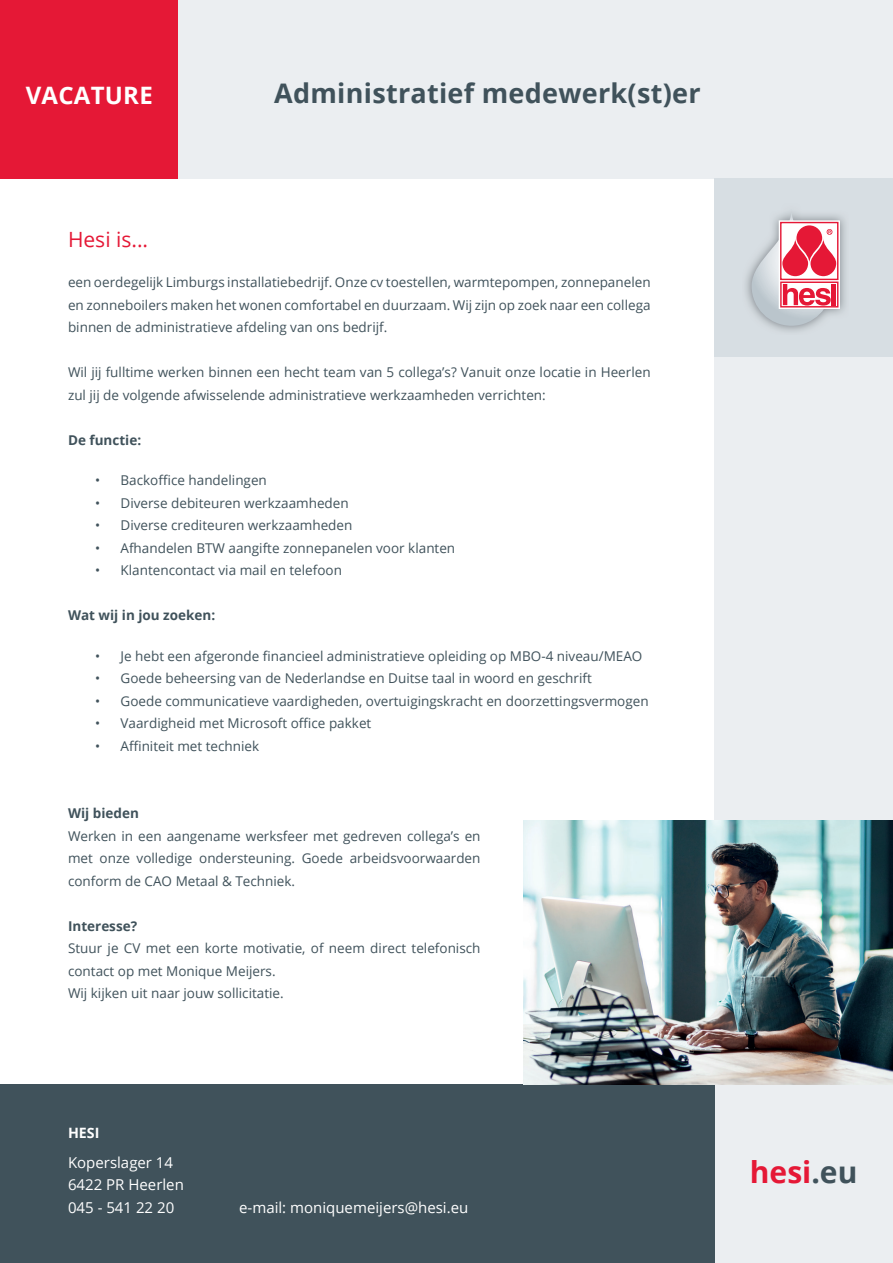
<style>
.page{position:relative;width:893px;height:1263px;background:#fff}
.page>*{position:absolute;margin:0;border:0;box-sizing:border-box;transform-origin:0 0}
.t1{font:700 30px "Open Sans";color:#e51836}
.t2{font:700 27px "Open Sans";letter-spacing:.01em;color:#40525b}
.t3{font:700 24px "Open Sans";letter-spacing:.01em;color:#fff}
.t4{font:21px "Open Sans";color:#e51836}
.t5{font:15px/22.5px "Open Sans";color:#fff}
.t6{font:700 14.25px "Open Sans";color:#fff}
.t7{font:13.5px/22.5px "Open Sans";color:#40525b;text-align:justify}
.t8{font:700 13.5px "Open Sans";color:#40525b}
.s1{color:#40525b}
</style>
<div class="page">
<div style="left:0;top:0;width:179px;height:179px;background:#e51836"></div>
<div style="left:179px;top:0;width:714px;height:179px;background:#ebeef1"></div>
<div style="left:714px;top:357px;width:179px;height:906px;background:#ebeef1"></div>
<div style="left:714px;top:179px;width:179px;height:178px;background:#d7dee3"></div>
<img style="left:745px;top:215px;width:101px;height:117px">
<svg style="left:752px;top:209px;width:79px;height:117px"></svg>
<div style="left:779px;top:221px;width:60px;height:87px;background:linear-gradient(to right,#f395a3,#f395a3)"></div>
<div style="left:779px;top:221px;width:60px;height:87px;border:1px solid #fff"></div>
<div style="left:781px;top:282px;width:57px;height:25px;background:#fce9ec"></div>
<div style="left:780px;top:282px;width:58px;height:25px;border:1px solid #e51836"></div>
<svg style="left:783px;top:284px;width:53px;height:22px"></svg>
<div style="left:781px;top:223px;width:57px;height:56px;background:#fff"></div>
<div style="left:780px;top:222px;width:58px;height:58px;border:1px solid #e51836"></div>
<div style="left:796px;top:225px;width:26px;height:38px;background:#e51836;border-radius:13px"></div>
<svg style="left:810px;top:238px;width:26px;height:38px"></svg>
<svg style="left:782px;top:238px;width:26px;height:38px"></svg>
<svg style="left:827px;top:229px;width:5px;height:6px"></svg>
<div style="left:0;top:1084px;width:714px;height:179px;background:#40525b"></div>
<img style="left:523px;top:820px;width:370px;height:264px">
<h3 class="t3" style="left:26px;top:78px;width:129px">VACATURE</h3>
<h2 class="t2" style="left:274px;top:74px;width:428px">Administratief medewerk(st)er</h2>
<h3 class="t4" style="left:68px;top:224px;width:82px">Hesi is...</h3>
<p class="t7" style="left:68px;top:271px;width:584px">een oerdegelijk Limburgs installatiebedrijf. Onze cv toestellen, warmtepompen, zonnepanelen en zonneboilers maken het wonen comfortabel en duurzaam. Wij zijn op zoek naar een collega binnen de administratieve afdeling van ons bedrijf.</p>
<p class="t7" style="left:68px;top:361px;width:584px">Wil jij fulltime werken binnen een hecht team van 5 collega’s? Vanuit onze locatie in Heerlen zul jij de volgende afwisselende administratieve werkzaamheden verrichten:</p>
<p class="t8" style="left:68px;top:430px;width:75px">De functie:</p>
<p class="t7" style="left:95px;top:469px;width:173px">• Backoffice handelingen</p>
<p class="t7" style="left:95px;top:491px;width:255px">• Diverse debiteuren werkzaamheden</p>
<p class="t7" style="left:95px;top:514px;width:259px">• Diverse crediteuren werkzaamheden</p>
<p class="t7" style="left:95px;top:536px;width:362px">• Afhandelen BTW aangifte zonnepanelen voor klanten</p>
<p class="t7" style="left:95px;top:559px;width:248px">• Klantencontact via mail en telefoon</p>
<p class="t8" style="left:68px;top:606px;width:149px">Wat wij in jou zoeken:</p>
<p class="t7" style="left:95px;top:644px;width:549px">• Je hebt een afgeronde financieel administratieve opleiding op MBO-4 niveau/MEAO</p>
<p class="t7" style="left:95px;top:667px;width:498px">• Goede beheersing van de Nederlandse en Duitse taal in woord en geschrift</p>
<p class="t7" style="left:95px;top:689px;width:555px">• Goede communicatieve vaardigheden, overtuigingskracht en doorzettingsvermogen</p>
<p class="t7" style="left:95px;top:712px;width:278px">• Vaardigheid met Microsoft office pakket</p>
<p class="t7" style="left:95px;top:734px;width:166px">• Affiniteit met techniek</p>
<p class="t8" style="left:68px;top:804px;width:72px">Wij bieden</p>
<p class="t7" style="left:68px;top:824px;width:414px">Werken in een aangename werksfeer met gedreven collega’s en met onze volledige ondersteuning. Goede arbeidsvoorwaarden conform de CAO Metaal &amp; Techniek.</p>
<p class="t8" style="left:68px;top:916px;width:71px">Interesse?</p>
<p class="t7" style="left:68px;top:937px;width:414px;text-align:left">Stuur je CV met een korte motivatie, of neem direct telefonisch contact op met Monique Meijers.<br>Wij kijken uit naar jouw sollicitatie.</p>
<p class="t6" style="left:68px;top:1122px;width:33px">HESI</p>
<p class="t5" style="left:68px;top:1150px;width:117px">Koperslager 14<br>6422 PR Heerlen<br>045 - 541 22 20</p>
<p class="t5" style="left:239px;top:1195px;width:231px">e-mail: moniquemeijers@hesi.eu</p>
<h1 class="t1" style="left:750px;top:1150px;width:109px">hesi<span class="s1">.eu</span></h1>
</div>
